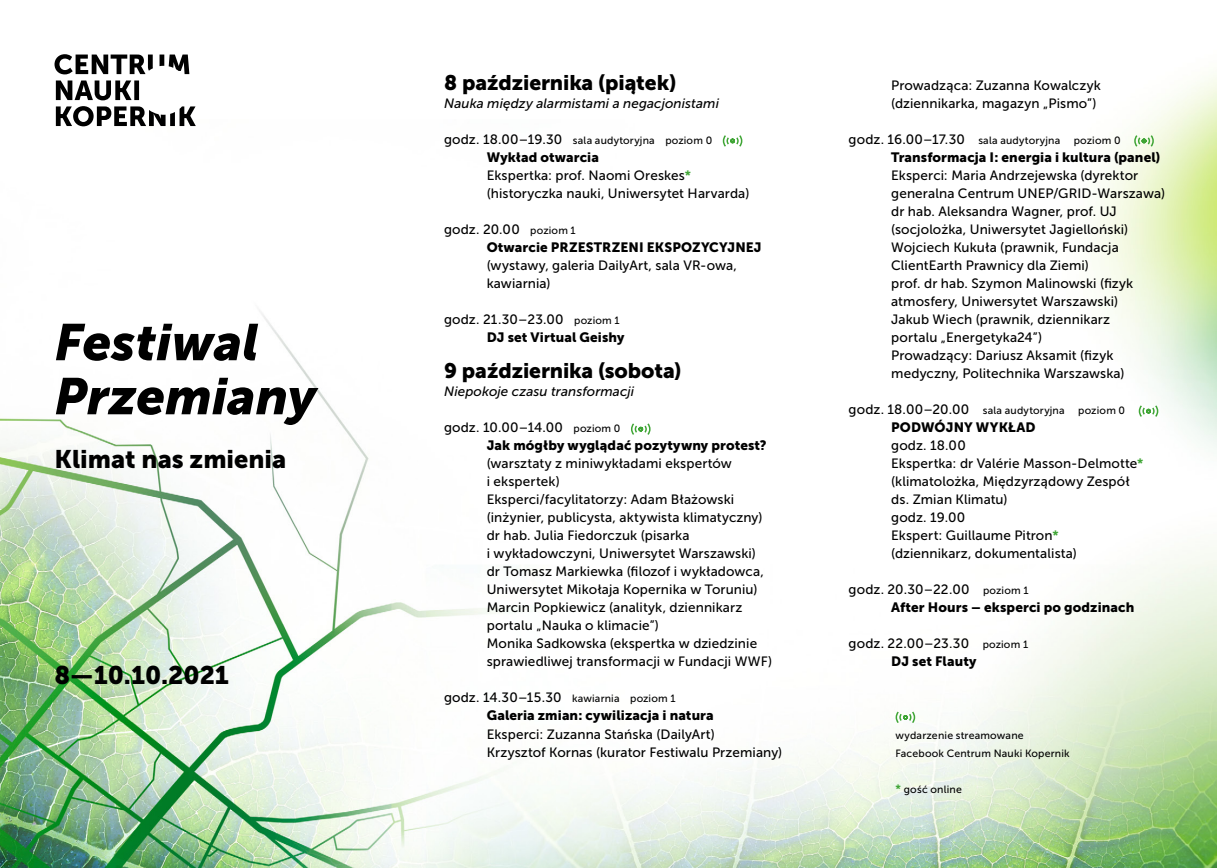
<style>
.page{position:relative;width:1217px;height:868px;background:#fff}
.page>*{position:absolute;margin:0;border:0;box-sizing:border-box;transform-origin:0 0}
.t1{font:italic 51px/54px "Museo Sans 900";color:#000}
.t2{font:25.35px "Museo Sans 900";color:#000}
.t3{font:21px "Museo Sans 900";letter-spacing:-.005em;color:#000}
.t4{font:13.5px/18px "Museo Sans 500";letter-spacing:.01em;color:#000}
.t5{font:13.5px "Museo Sans 900";letter-spacing:.01em;color:#000}
.t6{font:italic 13.5px "Museo Sans 500";letter-spacing:.005em;color:#000}
.t7{font:10.5px/18px "Museo Sans 500";letter-spacing:.02em;color:#000}
.s1{font-size:13.5px}
.s2{font-family:"Museo Sans 700";color:#3fa535}
.s3{font-size:10.5px}
.s4{font-family:"Museo Sans 700";font-size:12px;color:#3fa535}
</style>
<div class="page">
<img style="left:0;top:73px;width:1216px;height:794px">
<svg style="left:54px;top:54px;width:142px;height:72px"></svg>
<svg style="left:721px;top:133px;width:22px;height:15px"></svg>
<svg style="left:630px;top:421px;width:21px;height:15px"></svg>
<svg style="left:1133px;top:133px;width:21px;height:15px"></svg>
<svg style="left:1137px;top:403px;width:21px;height:15px"></svg>
<svg style="left:894px;top:709px;width:21px;height:15px"></svg>
<h1 class="t1" style="left:54px;top:315px;width:263px">Festiwal<br>Przemiany</h1>
<h2 class="t2" style="left:54px;top:445px;width:233px">Klimat nas zmienia</h2>
<h2 class="t2" style="left:54px;top:661px;width:176px">8—10.10.2021</h2>
<h3 class="t3" style="left:444px;top:71px;width:234px">8 października (piątek)</h3>
<p class="t6" style="left:444px;top:96px;width:276px">Nauka między alarmistami a negacjonistami</p>
<p class="t7" style="left:444px;top:131px;width:269px"><span class="s1">godz. 18.00–19.30</span> sala audytoryjna poziom 0</p>
<p class="t5" style="left:486px;top:150px;width:114px">Wykład otwarcia</p>
<p class="t4" style="left:486px;top:166px;width:264px">Ekspertka: prof. Naomi Oreskes<span class="s2">* </span>(historyczka nauki, Uniwersytet Harvarda)</p>
<p class="t4" style="left:444px;top:220px;width:133px">godz. 20.00 <span class="s3">poziom 1</span></p>
<p class="t5" style="left:486px;top:240px;width:276px">Otwarcie PRZESTRZENI EKSPOZYCYJNEJ</p>
<p class="t4" style="left:486px;top:256px;width:252px">(wystawy, galeria DailyArt, sala VR-owa, kawiarnia)</p>
<p class="t4" style="left:444px;top:310px;width:177px">godz. 21.30–23.00 <span class="s3">poziom 1</span></p>
<p class="t5" style="left:486px;top:330px;width:139px">DJ set Virtual Geishy</p>
<h3 class="t3" style="left:444px;top:359px;width:239px">9 października (sobota)</h3>
<p class="t6" style="left:444px;top:384px;width:191px">Niepokoje czasu transformacji</p>
<p class="t4" style="left:444px;top:418px;width:178px">godz. 10.00–14.00 <span class="s3">poziom 0</span></p>
<p class="t5" style="left:486px;top:438px;width:281px">Jak mógłby wyglądać pozytywny protest?</p>
<p class="t4" style="left:486px;top:454px;width:287px">(warsztaty z miniwykładami ekspertów<br>i ekspertek)<br>Eksperci/facylitatorzy: Adam Błażowski (inżynier, publicysta, aktywista klimatyczny) dr hab. Julia Fiedorczuk (pisarka<br>i wykładowczyni, Uniwersytet Warszawski) dr Tomasz Markiewka (filozof i wykładowca, Uniwersytet Mikołaja Kopernika w Toruniu)<br>Marcin Popkiewicz (analityk, dziennikarz portalu „Nauka o klimacie”)<br>Monika Sadkowska (ekspertka w dziedzinie sprawiedliwej transformacji w Fundacji WWF)</p>
<p class="t4" style="left:444px;top:688px;width:233px">godz. 14.30–15.30 <span class="s3">kawiarnia poziom 1</span></p>
<p class="t5" style="left:486px;top:708px;width:228px">Galeria zmian: cywilizacja i natura</p>
<p class="t4" style="left:486px;top:724px;width:297px">Eksperci: Zuzanna Stańska (DailyArt)<br>Krzysztof Kornas (kurator Festiwalu Przemiany)</p>
<p class="t4" style="left:891px;top:76px;width:211px">Prowadząca: Zuzanna Kowalczyk (dziennikarka, magazyn „Pismo”)</p>
<p class="t4" style="left:848px;top:130px;width:213px">godz. 16.00–17.30 <span class="s3">sala audytoryjna</span></p>
<p class="t7" style="left:1073px;top:131px;width:48px">poziom 0</p>
<p class="t5" style="left:891px;top:150px;width:271px">Transformacja I: energia i kultura (panel)</p>
<p class="t4" style="left:891px;top:166px;width:275px">Eksperci: Maria Andrzejewska (dyrektor generalna Centrum UNEP/GRID-Warszawa) dr hab. Aleksandra Wagner, prof. UJ (socjolożka, Uniwersytet Jagielloński)<br>Wojciech Kukuła (prawnik, Fundacja ClientEarth Prawnicy dla Ziemi)<br>prof. dr hab. Szymon Malinowski (fizyk atmosfery, Uniwersytet Warszawski)<br>Jakub Wiech (prawnik, dziennikarz<br>portalu „Energetyka24”)<br>Prowadzący: Dariusz Aksamit (fizyk medyczny, Politechnika Warszawska)</p>
<p class="t4" style="left:848px;top:400px;width:217px">godz. 18.00–20.00 <span class="s3">sala audytoryjna</span></p>
<p class="t7" style="left:1077px;top:401px;width:48px">poziom 0</p>
<p class="t5" style="left:891px;top:420px;width:146px">PODWÓJNY WYKŁAD</p>
<p class="t4" style="left:891px;top:436px;width:254px">godz. 18.00<br>Ekspertka: dr Valérie Masson-Delmotte<span class="s2">* </span>(klimatolożka, Międzyrządowy Zespół ds. Zmian Klimatu)<br>godz. 19.00<br>Ekspert: Guillaume Pitron<span class="s2">*<br></span>(dziennikarz, dokumentalista)</p>
<p class="t4" style="left:848px;top:580px;width:181px">godz. 20.30–22.00 <span class="s3">poziom 1</span></p>
<p class="t5" style="left:891px;top:600px;width:244px">After Hours – eksperci po godzinach</p>
<p class="t4" style="left:848px;top:634px;width:181px">godz. 22.00–23.30 <span class="s3">poziom 1</span></p>
<p class="t5" style="left:891px;top:654px;width:87px">DJ set Flauty</p>
<p class="t7" style="left:895px;top:725px;width:176px">wydarzenie streamowane<br>Facebook Centrum Nauki Kopernik</p>
<p class="t7" style="left:895px;top:779px;width:68px"><span class="s4">*</span> gość online</p>
</div>
